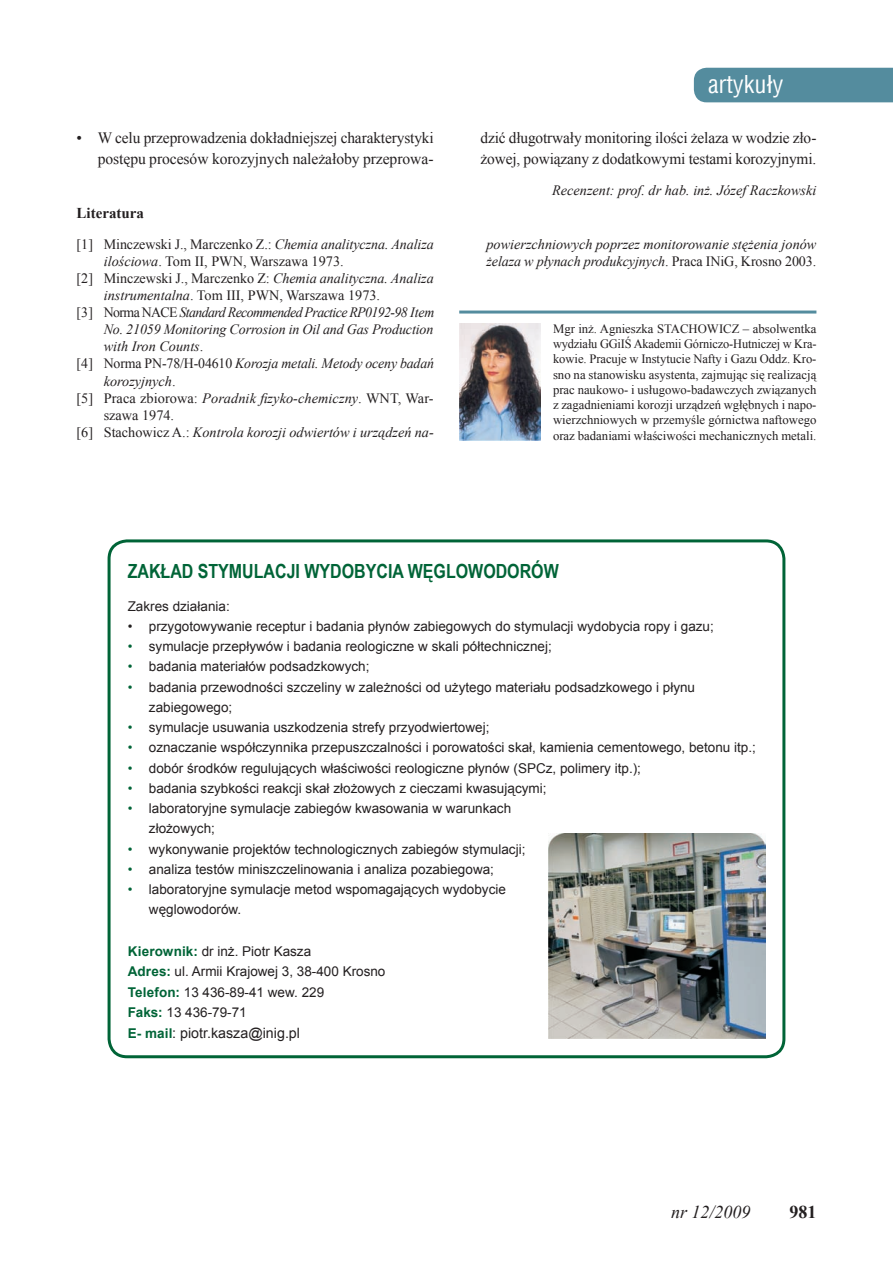
<style>
.page{position:relative;width:893px;height:1263px;background:#fff}
.page>*{position:absolute;margin:0;border:0;box-sizing:border-box;transform-origin:0 0}
.t1{font:24px "Switzerland Condensed";color:#fff}
.t2{font:700 19.5px "Arial Narrow";color:#006437}
.t3{font:italic 18px "Times New Roman";color:#231f20}
.t4{font:700 18px "Times New Roman";color:#231f20}
.t5{font:15.75px/21.5px "Times New Roman";letter-spacing:-.01em;color:#231f20;text-align:right}
.t6{font:700 15px "Times New Roman";color:#231f20}
.t7{font:italic 14.25px/17.1px "Times New Roman";letter-spacing:-.005em;color:#231f20}
.t8{font:14.25px "Times New Roman";color:#231f20}
.t9{font:italic 14.25px "Times New Roman";letter-spacing:-.04em;color:#231f20}
.t10{font:14.25px "Arial";color:#231f20}
.t11{font:13.5px/20.2px "Arial";color:#231f20}
.t12{font:12.75px/15.3px "Times New Roman";color:#231f20;text-align:justify}
.s1{font-style:italic}
.s2{font-style:normal}
.s3{color:#006437}
.s4{font-weight:700;color:#006437}
.s5{font-weight:700;font-size:13.5px;color:#006437}
</style>
<div class="page">
<div style="left:694px;top:68px;width:199px;height:34px;background:#548c9e"></div>
<img style="left:459px;top:324px;width:81px;height:116px">
<hr style="left:459px;top:311px;width:357px;height:3px;background:#548c9e">
<div style="left:108px;top:539px;width:677px;height:519px;border:3px solid #006437;border-radius:18px"></div>
<img style="left:548px;top:834px;width:217px;height:204px">
<h1 class="t1" style="left:708px;top:70px;width:77px">artykuły</h1>
<p class="t5" style="left:77px;top:126px;width:359px">• W celu przeprowadzenia dokładniejszej charakterystyki postępu procesów korozyjnych należałoby przeprowa-</p>
<p class="t5" style="left:480px;top:126px;width:337px;text-align:left">dzić długotrwały monitoring ilości żelaza w wodzie zło&shy;żowej, powiązany z dodatkowymi testami korozyjnymi.</p>
<p class="t7" style="left:552px;top:181px;width:266px">Recenzent: prof. dr hab. inż. Józef Raczkowski</p>
<p class="t6" style="left:77px;top:202px;width:69px">Literatura</p>
<p class="t8" style="left:77px;top:234px;width:359px">[1] Minczewski J., Marczenko Z.: <span class="s1">Chemia analityczna. Analiza</span></p>
<p class="t8" style="left:104px;top:251px;width:241px"><span class="s1">ilościowa</span>. Tom II, PWN, Warszawa 1973.</p>
<p class="t8" style="left:77px;top:269px;width:359px">[2] Minczewski J., Marczenko Z: <span class="s1">Chemia analityczna. Analiza</span></p>
<p class="t8" style="left:104px;top:286px;width:278px"><span class="s1">instrumentalna</span>. Tom III, PWN, Warszawa 1973.</p>
<p class="t9" style="left:77px;top:303px;width:359px"><span class="s2">[3] Norma NACE</span> Standard Recommended Practice RP0192-98 Item</p>
<p class="t7" style="left:104px;top:321px;width:331px">No. 21059 Monitoring Corrosion in Oil and Gas Production</p>
<p class="t7" style="left:104px;top:338px;width:101px">with Iron Counts<span class="s2">.</span></p>
<p class="t7" style="left:77px;top:355px;width:359px"><span class="s2">[4] Norma PN-78/H-04610</span> Korozja metali. Metody oceny badań</p>
<p class="t7" style="left:104px;top:372px;width:73px">korozyjnych<span class="s2">.</span></p>
<p class="t8" style="left:77px;top:388px;width:359px">[5] Praca zbiorowa: <span class="s1">Poradnik fizyko-chemiczny</span>. WNT, War-</p>
<p class="t8" style="left:104px;top:405px;width:72px">szawa 1974.</p>
<p class="t7" style="left:77px;top:423px;width:359px"><span class="s2">[6] Stachowicz A.:</span> Kontrola korozji odwiertów i urządzeń na-</p>
<p class="t7" style="left:486px;top:235px;width:331px">powierzchniowych poprzez monitorowanie stężenia jonów żelaza w płynach produkcyjnych<span class="s2">. Praca INiG, Krosno 2003.</span></p>
<p class="t12" style="left:553px;top:321px;width:265px;text-indent:190px">– absolwentka wydziału GGiIŚ Akademii Górniczo-Hutniczej w Kra&shy;kowie. Pracuje w Instytucie Nafty i Gazu Oddz. Kro&shy;sno na stanowisku asystenta, zajmując się realizacją prac naukowo- i usługowo-badawczych związanych z zagadnieniami korozji urządzeń wgłębnych i napo&shy;wierzchniowych w przemyśle górnictwa naftowego oraz badaniami właściwości mechanicznych metali.</p>
<p class="t12" style="left:553px;top:321px;width:121px">Mgr inż. Agnieszka Stachowicz</p>
<h2 class="t2" style="left:128px;top:556px;width:342px">ZAKŁAD STYMULACJI WYDOBYCIA WĘGLOWO</h2>
<h2 class="t2" style="left:496px;top:556px;width:62px">DORÓW</h2>
<p class="t11" style="left:128px;top:596px;width:104px">Zakres działania:</p>
<p class="t11" style="left:128px;top:616px;width:588px">• przygotowywanie receptur i badania płynów zabiegowych do stymulacji wydobycia ropy i gazu;</p>
<p class="t11" style="left:128px;top:636px;width:426px"><span class="s3">•</span> symulacje przepływów i badania reologiczne w skali półtechnicznej;</p>
<p class="t11" style="left:128px;top:657px;width:243px"><span class="s3">•</span> badania materiałów podsadzkowych;</p>
<p class="t11" style="left:149px;top:677px;width:548px;text-indent:-21px"><span class="s3">•</span> badania przewodności szczeliny w zależności od użytego materiału podsadzkowego i płynu zabiegowego;</p>
<p class="t11" style="left:128px;top:717px;width:363px"><span class="s3">•</span> symulacje usuwania uszkodzenia strefy przyodwiertowej;</p>
<p class="t11" style="left:128px;top:738px;width:630px"><span class="s3">•</span> oznaczanie współczynnika przepuszczalności i porowatości skał, kamienia cementowego, betonu itp.;</p>
<p class="t11" style="left:128px;top:758px;width:515px"><span class="s3">•</span> dobór środków regulujących właściwości reologiczne płynów (SPCz, polimery itp.);</p>
<p class="t11" style="left:128px;top:778px;width:420px"><span class="s3">•</span> badania szybkości reakcji skał złożowych z cieczami kwasującymi;</p>
<p class="t11" style="left:149px;top:798px;width:364px;text-indent:-21px"><span class="s3">•</span> laboratoryjne symulacje zabiegów kwasowania w warunkach złożowych;</p>
<p class="t11" style="left:128px;top:839px;width:399px"><span class="s3">•</span> wykonywanie projektów technologicznych zabiegów stymulacji;</p>
<p class="t11" style="left:128px;top:859px;width:368px"><span class="s3">•</span> analiza testów miniszczelinowania i analiza pozabiegowa;</p>
<p class="t11" style="left:149px;top:879px;width:358px;text-indent:-21px"><span class="s3">•</span> laboratoryjne symulacje metod wspomagających wydobycie węglowodorów.</p>
<p class="t11" style="left:128px;top:941px;width:259px"><span class="s4">Kierownik:</span> dr inż. Piotr Kasza<br><span class="s4">Adres:</span> ul. Armii Krajowej 3, 38-400 Krosno<br><span class="s4">Telefon:</span> 13 436-89-41 wew. 229<br><span class="s4">Faks:</span> 13 436-79-71</p>
<p class="t10" style="left:128px;top:1024px;width:174px"><span class="s5">E- mail</span>: piotr.kasza@inig.pl</p>
<h3 class="t3" style="left:671px;top:1200px;width:81px">nr 12/2009</h3>
<h3 class="t4" style="left:789px;top:1199px;width:28px">981</h3>
</div>
